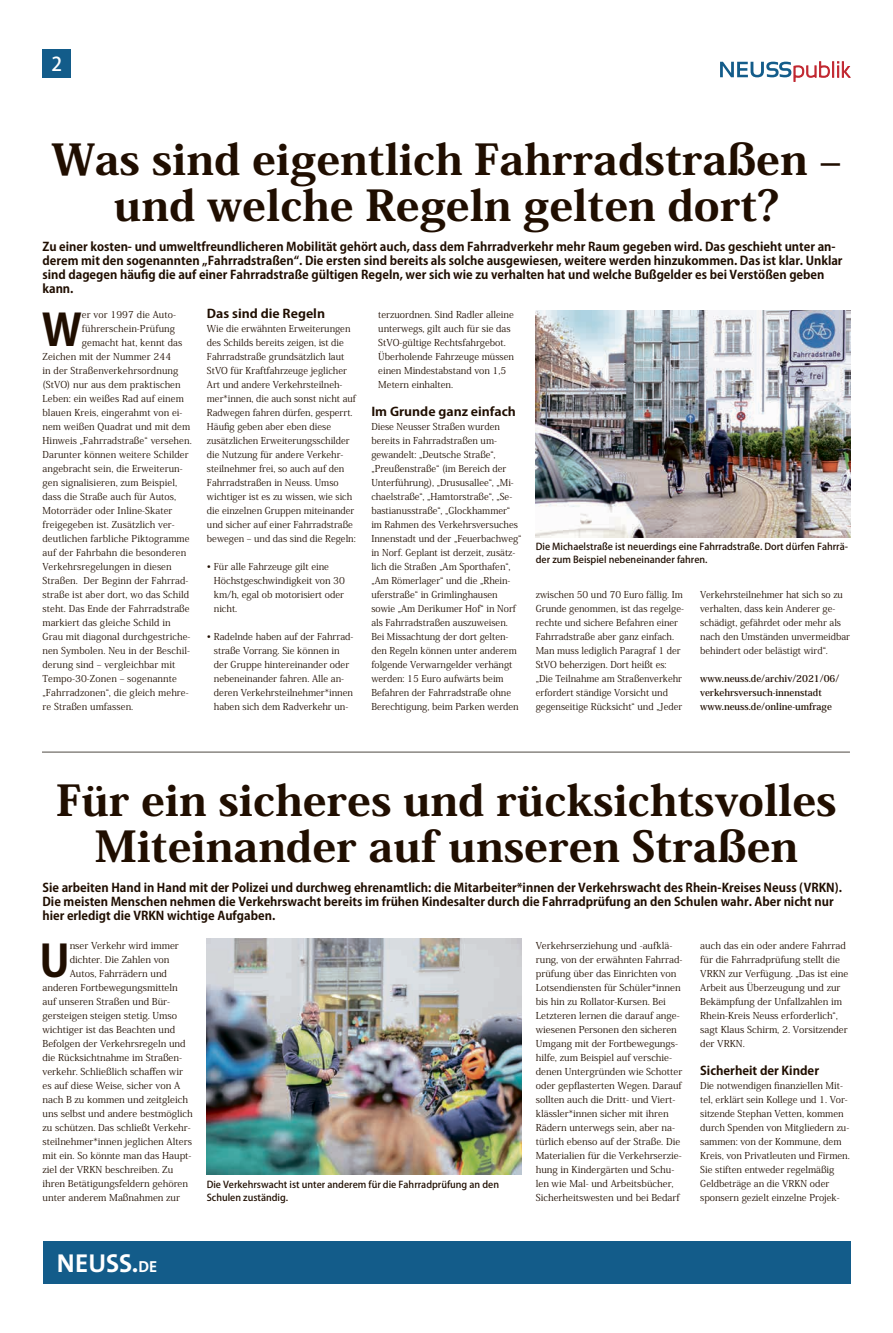
<style>
.page{position:relative;width:893px;height:1333px;background:#fff}
.page>*{position:absolute;margin:0;border:0;box-sizing:border-box;transform-origin:0 0}
.t1{font:700 43.5px "Koz Go Pro";color:#200e00}
.t2{font:800 42px/46px "Koz Min Pro";color:#200e00;text-align:center;scale:1.05 1}
.t3{font:700 26px "The Sans C5";color:#fff}
.t4{font:500 19px "Koz Go Pro";color:#fff}
.t5{font:700 12px/14px "Koz Go Pro";color:#200e00}
.t6{font:700 12px "Koz Go Pro";color:#200e00;scale:1.1 1}
.t7{font:9.5px/14px "Koz Min Pro";color:#200e00}
.t8{font:500 9.5px/13px "Koz Go Pro";color:#200e00}
.t9{font:700 9.5px/14px "Koz Min Pro";color:#200e00}
.s1{font-size:16px}
</style>
<div class="page">
<hr style="left:42px;top:751px;width:808px;height:1px;background:#4f4942">
<img style="left:536px;top:310px;width:314px;height:227px">
<img style="left:207px;top:938px;width:315px;height:236px">
<svg style="left:720px;top:61px;width:131px;height:21px"></svg>
<div style="left:43px;top:50px;width:28px;height:28px;background:#135c8a"></div>
<div style="left:43px;top:1240px;width:807px;height:43px;background:#135c8a"></div>
<h3 class="t4" style="left:51px;top:52px;width:12px">2</h3>
<h2 class="t2" style="left:52px;top:134px;width:754px">Was sind eigentlich Fahrradstraßen – und welche Regeln gelten dort?</h2>
<p class="t5" style="left:43px;top:240px;width:801px">Zu einer kosten- und umweltfreundlicheren Mobilität gehört auch, dass dem Fahrradverkehr mehr Raum gegeben wird. Das geschieht unter an&shy;derem mit den sogenannten „Fahrradstraßen“. Die ersten sind bereits als solche ausgewiesen, weitere werden hinzukommen. Das ist klar. Unklar sind dagegen häufig die auf einer Fahrradstraße gültigen Regeln, wer sich wie zu verhalten hat und welche Bußgelder es bei Verstößen geben kann.</p>
<h1 class="t1" style="left:42px;top:302px;width:42px">W</h1>
<p class="t7" style="left:82px;top:307px;width:95px">er vor 1997 die Auto-</p>
<p class="t7" style="left:82px;top:321px;width:95px">führerschein-Prüfung</p>
<p class="t7" style="left:82px;top:335px;width:102px">gemacht hat, kennt das</p>
<p class="t7" style="left:43px;top:349px;width:130px">Zeichen mit der Nummer 244</p>
<p class="t7" style="left:43px;top:363px;width:137px">in der Straßenverkehrsordnung</p>
<p class="t7" style="left:43px;top:377px;width:140px">(StVO) nur aus dem praktischen</p>
<p class="t7" style="left:43px;top:391px;width:143px">Leben: ein weißes Rad auf einem</p>
<p class="t7" style="left:43px;top:405px;width:141px">blauen Kreis, eingerahmt von ei-</p>
<p class="t7" style="left:43px;top:419px;width:149px">nem weißen Quadrat und mit dem</p>
<p class="t7" style="left:43px;top:433px;width:151px">Hinweis „Fahrradstraße“ versehen.</p>
<p class="t7" style="left:43px;top:447px;width:148px">Darunter können weitere Schilder</p>
<p class="t7" style="left:43px;top:461px;width:142px">angebracht sein, die Erweiterun-</p>
<p class="t7" style="left:43px;top:475px;width:136px">gen signalisieren, zum Beispiel,</p>
<p class="t7" style="left:43px;top:489px;width:135px">dass die Straße auch für Autos,</p>
<p class="t7" style="left:43px;top:503px;width:132px">Motorräder oder Inline-Skater</p>
<p class="t7" style="left:43px;top:517px;width:134px">freigegeben ist. Zusätzlich ver-</p>
<p class="t7" style="left:43px;top:531px;width:149px">deutlichen farbliche Piktogramme</p>
<p class="t7" style="left:43px;top:545px;width:145px">auf der Fahrbahn die besonderen</p>
<p class="t7" style="left:43px;top:559px;width:131px">Verkehrsregelungen in diesen</p>
<p class="t7" style="left:43px;top:573px;width:147px">Straßen. Der Beginn der Fahrrad-</p>
<p class="t7" style="left:43px;top:587px;width:148px">straße ist aber dort, wo das Schild</p>
<p class="t7" style="left:43px;top:601px;width:149px">steht. Das Ende der Fahrradstraße</p>
<p class="t7" style="left:43px;top:615px;width:130px">markiert das gleiche Schild in</p>
<p class="t7" style="left:43px;top:629px;width:149px">Grau mit diagonal durchgestriche-</p>
<p class="t7" style="left:43px;top:643px;width:149px">nen Symbolen. Neu in der Beschil-</p>
<p class="t7" style="left:43px;top:657px;width:134px">derung sind – vergleichbar mit</p>
<p class="t7" style="left:43px;top:671px;width:136px">Tempo-30-Zonen – sogenannte</p>
<p class="t7" style="left:43px;top:685px;width:148px">„Fahrradzonen“, die gleich mehre-</p>
<p class="t7" style="left:43px;top:699px;width:92px">re Straßen umfassen.</p>
<p class="t6" style="left:207px;top:305px;width:109px">Das sind die Regeln</p>
<p class="t7" style="left:207px;top:321px;width:151px">Wie die erwähnten Erweiterungen des Schilds bereits zeigen, ist die Fahrradstraße grundsätzlich laut StVO für Kraftfahrzeuge jeglicher Art und andere Verkehrsteilneh&shy;mer*innen, die auch sonst nicht auf Radwegen fahren dürfen, gesperrt.<br>Häufig geben aber eben diese zusätzlichen Erweiterungsschilder die Nutzung für andere Verkehr&shy;steilnehmer frei, so auch auf den Fahrradstraßen in Neuss. Umso wichtiger ist es zu wissen, wie sich die einzelnen Gruppen miteinander und sicher auf einer Fahrradstraße bewegen – und das sind die Regeln:</p>
<p class="t7" style="left:214px;top:559px;width:132px;text-indent:-7px">• Für alle Fahrzeuge gilt eine<br>Höchstgeschwindigkeit von 30 km/h, egal ob motorisiert oder nicht.</p>
<p class="t7" style="left:214px;top:629px;width:141px;text-indent:-7px">• Radelnde haben auf der Fahrrad&shy;straße Vorrang. Sie können in der Gruppe hintereinander oder nebeneinander fahren. Alle an&shy;deren Verkehrsteilnehmer*innen haben sich dem Radverkehr un-</p>
<p class="t7" style="left:378px;top:307px;width:137px">terzuordnen. Sind Radler alleine unterwegs, gilt auch für sie das<br>StVO-gültige Rechtsfahrgebot.<br>Überholende Fahrzeuge müssen einen Mindestabstand von 1,5<br>Metern einhalten.</p>
<p class="t6" style="left:371px;top:404px;width:133px">Im Grunde ganz einfach</p>
<p class="t7" style="left:371px;top:419px;width:152px">Diese Neusser Straßen wurden bereits in Fahrradstraßen um&shy;gewandelt: „Deutsche Straße“, „Preußenstraße“ (im Bereich der Unterführung), „Drususallee“, „Mi&shy;chaelstraße“, „Hamtorstraße“, „Se&shy;bastianusstraße“, „Glockhammer“ im Rahmen des Verkehrsversuches Innenstadt und der „Feuerbachweg“ in Norf. Geplant ist derzeit, zusätz&shy;lich die Straßen „Am Sporthafen“, „Am Römerlager“ und die „Rhein&shy;uferstraße“ in Grimlinghausen sowie „Am Derikumer Hof“ in Norf als Fahrradstraßen auszuweisen.<br>Bei Missachtung der dort gelten&shy;den Regeln können unter anderem folgende Verwarngelder verhängt werden: 15 Euro aufwärts beim Befahren der Fahrradstraße ohne Berechtigung, beim Parken werden</p>
<p class="t8" style="left:536px;top:541px;width:314px">Die Michaelstraße ist neuerdings eine Fahrradstraße. Dort dürfen Fahrrä&shy;der zum Beispiel nebeneinander fahren.</p>
<p class="t7" style="left:536px;top:587px;width:150px">zwischen 50 und 70 Euro fällig. Im Grunde genommen, ist das regelge&shy;rechte und sichere Befahren einer Fahrradstraße aber ganz einfach.<br>Man muss lediglich Paragraf 1 der StVO beherzigen. Dort heißt es: „Die Teilnahme am Straßenverkehr erfordert ständige Vorsicht und gegenseitige Rücksicht“ und „Jeder</p>
<p class="t7" style="left:700px;top:587px;width:151px">Verkehrsteilnehmer hat sich so zu verhalten, dass kein Anderer ge&shy;schädigt, gefährdet oder mehr als nach den Umständen unvermeidbar behindert oder belästigt wird“.</p>
<p class="t9" style="left:700px;top:671px;width:141px">www.neuss.de/archiv/2021/06/ verkehrsversuch-innenstadt www.neuss.de/online-umfrage</p>
<h2 class="t2" style="left:56px;top:775px;width:745px">Für ein sicheres und rücksichtsvolles<br>Miteinander auf unseren Straßen</h2>
<p class="t5" style="left:43px;top:881px;width:801px">Sie arbeiten Hand in Hand mit der Polizei und durchweg ehrenamtlich: die Mitarbeiter*innen der Verkehrswacht des Rhein-Kreises Neuss (VRKN).<br>Die meisten Menschen nehmen die Verkehrswacht bereits im frühen Kindesalter durch die Fahrradprüfung an den Schulen wahr. Aber nicht nur hier erledigt die VRKN wichtige Aufgaben.</p>
<h1 class="t1" style="left:39px;top:932px;width:32px">U</h1>
<p class="t7" style="left:70px;top:937px;width:111px">nser Verkehr wird immer</p>
<p class="t7" style="left:70px;top:951px;width:101px">dichter. Die Zahlen von</p>
<p class="t7" style="left:70px;top:965px;width:99px">Autos, Fahrrädern und</p>
<p class="t7" style="left:43px;top:979px;width:137px">anderen Fortbewegungsmitteln</p>
<p class="t7" style="left:43px;top:993px;width:129px">auf unseren Straßen und Bür-</p>
<p class="t7" style="left:43px;top:1007px;width:136px">gersteigen steigen stetig. Umso</p>
<p class="t7" style="left:43px;top:1021px;width:134px">wichtiger ist das Beachten und</p>
<p class="t7" style="left:43px;top:1035px;width:145px">Befolgen der Verkehrsregeln und</p>
<p class="t7" style="left:43px;top:1049px;width:141px">die Rücksichtnahme im Straßen-</p>
<p class="t7" style="left:43px;top:1063px;width:142px">verkehr. Schließlich schaffen wir</p>
<p class="t7" style="left:43px;top:1077px;width:139px">es auf diese Weise, sicher von A</p>
<p class="t7" style="left:43px;top:1091px;width:147px">nach B zu kommen und zeitgleich</p>
<p class="t7" style="left:43px;top:1105px;width:152px">uns selbst und andere bestmöglich</p>
<p class="t7" style="left:43px;top:1119px;width:150px">zu schützen. Das schließt Verkehr-</p>
<p class="t7" style="left:43px;top:1133px;width:151px">steilnehmer*innen jeglichen Alters</p>
<p class="t7" style="left:43px;top:1147px;width:151px">mit ein. So könnte man das Haupt-</p>
<p class="t7" style="left:43px;top:1161px;width:132px">ziel der VRKN beschreiben. Zu</p>
<p class="t7" style="left:43px;top:1175px;width:147px">ihren Betätigungsfeldern gehören</p>
<p class="t7" style="left:43px;top:1189px;width:139px">unter anderem Maßnahmen zur</p>
<p class="t8" style="left:207px;top:1178px;width:294px">Die Verkehrswacht ist unter anderem für die Fahrradprüfung an den<br>Schulen zuständig.</p>
<h3 class="t3" style="left:57px;top:1246px;width:102px">NEUSS.<span class="s1">DE</span></h3>
<p class="t7" style="left:536px;top:937px;width:148px">Verkehrserziehung und -aufklä&shy;rung, von der erwähnten Fahrrad&shy;prüfung über das Einrichten von Lotsendiensten für Schüler*innen bis hin zu Rollator-Kursen. Bei Letzteren lernen die darauf ange&shy;wiesenen Personen den sicheren Umgang mit der Fortbewegungs&shy;hilfe, zum Beispiel auf verschie&shy;denen Untergründen wie Schotter oder gepflasterten Wegen. Darauf sollten auch die Dritt- und Viert&shy;klässler*innen sicher mit ihren Rädern unterwegs sein, aber na&shy;türlich ebenso auf der Straße. Die Materialien für die Verkehrserzie&shy;hung in Kindergärten und Schu&shy;len wie Mal- und Arbeitsbücher, Sicherheitswesten und bei Bedarf</p>
<p class="t7" style="left:700px;top:937px;width:150px">auch das ein oder andere Fahrrad für die Fahrradprüfung stellt die<br>VRKN zur Verfügung. „Das ist eine<br>Arbeit aus Überzeugung und zur<br>Bekämpfung der Unfallzahlen im<br>Rhein-Kreis Neuss erforderlich“, sagt Klaus Schirm, 2. Vorsitzender der VRKN.</p>
<p class="t5" style="left:700px;top:1063px;width:120px">Sicherheit der Kinder</p>
<p class="t7" style="left:700px;top:1077px;width:151px">Die notwendigen finanziellen Mit&shy;tel, erklärt sein Kollege und 1. Vor&shy;sitzende Stephan Vetten, kommen durch Spenden von Mitgliedern zu&shy;sammen: von der Kommune, dem Kreis, von Privatleuten und Firmen.<br>Sie stiften entweder regelmäßig Geldbeträge an die VRKN oder sponsern gezielt einzelne Projek-</p>
</div>
